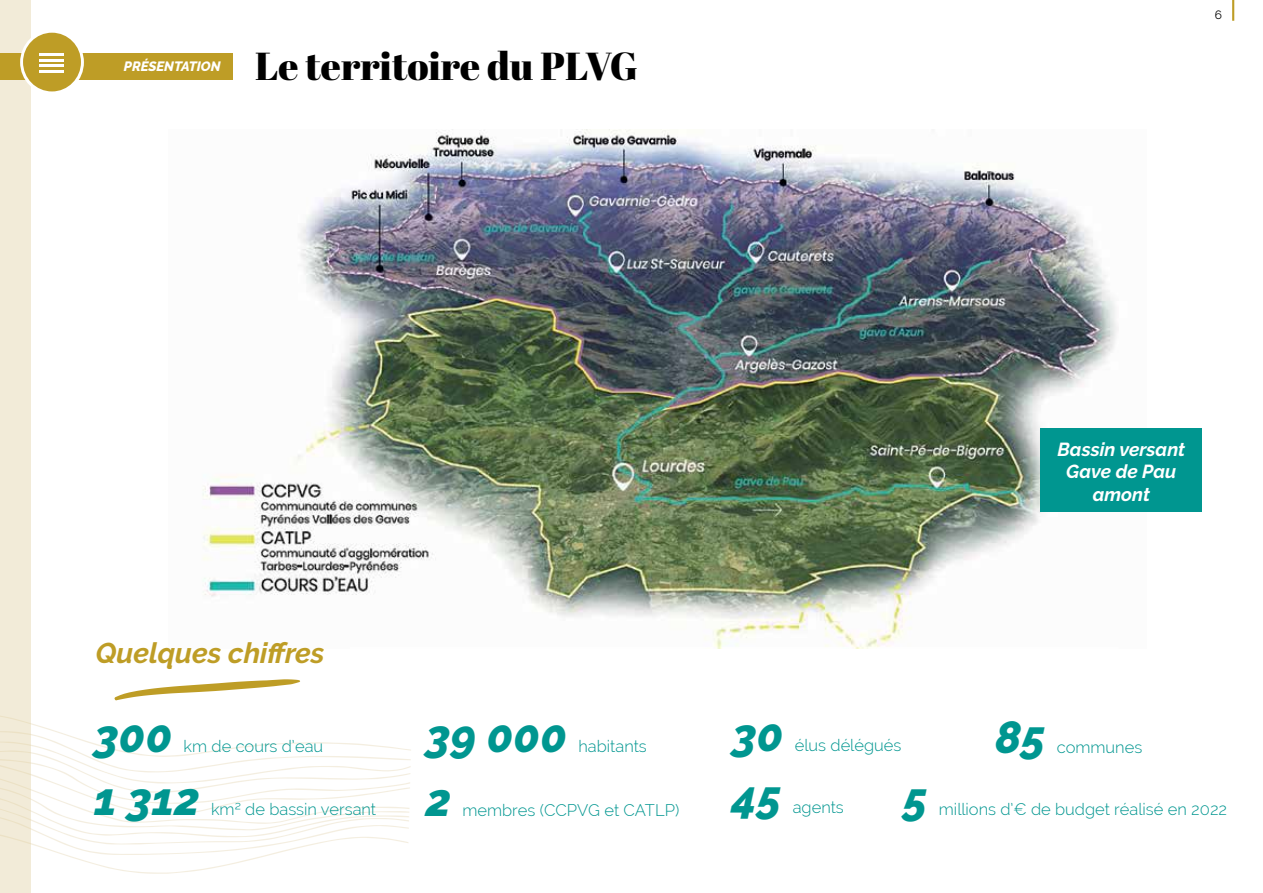
<style>
.page{position:relative;width:1263px;height:893px;background:#fff}
.page>*{position:absolute;margin:0;border:0;box-sizing:border-box;transform-origin:0 0}
.t1{font:italic 800 45px "Raleway";color:#009690}
.t2{font:39px "Abril Fatface";color:#000}
.t3{font:italic 700 28.5px "Raleway";color:#be9d26}
.t4{font:italic 700 18.75px/22.5px "Raleway";color:#fff;text-align:center}
.t5{font:300 16.5px "Raleway";color:#009690}
.t6{font:italic 800 13.5px "Raleway";color:#fff}
.t7{font:12px "Raleway";color:#000101}
</style>
<div class="page">
<hr style="left:1232px;top:0;width:2px;height:21px;background:#be9d26">
<svg style="left:31px;top:723px;width:380px;height:151px"></svg>
<img style="left:203px;top:130px;width:943px;height:518px">
<div style="left:0;top:0;width:31px;height:893px;background:#f2ebd8"></div>
<div style="left:0;top:53px;width:232px;height:26px;background:#be9d26"></div>
<svg style="left:20px;top:30px;width:64px;height:65px"></svg>
<div style="left:23px;top:33px;width:58px;height:58px;background:#be9d26;border-radius:50%"></div>
<hr style="left:39px;top:70px;width:25px;height:3px;background:#fff">
<hr style="left:39px;top:64px;width:25px;height:3px;background:#fff">
<hr style="left:39px;top:59px;width:25px;height:2px;background:#fff">
<hr style="left:39px;top:53px;width:25px;height:3px;background:#fff">
<div style="left:1040px;top:428px;width:162px;height:83px;background:#009690"></div>
<svg style="left:114px;top:679px;width:186px;height:21px"></svg>
<p class="t6" style="left:124px;top:59px;width:98px">PRÉSENTATION</p>
<h2 class="t2" style="left:255px;top:39px;width:384px">Le territoire du PLVG</h2>
<p class="t7" style="left:1215px;top:8px;width:9px">6</p>
<p class="t4" style="left:1057px;top:438px;width:129px">Bassin versant<br>Gave de Pau amont</p>
<h3 class="t3" style="left:96px;top:636px;width:230px">Quelques chiffres</h3>
<h1 class="t1" style="left:94px;top:710px;width:80px">300</h1>
<p class="t5" style="left:184px;top:737px;width:141px">km de cours d’eau</p>
<h1 class="t1" style="left:426px;top:710px;width:143px">39 000</h1>
<p class="t5" style="left:578px;top:736px;width:70px">habitants</p>
<h1 class="t1" style="left:732px;top:709px;width:53px">30</h1>
<p class="t5" style="left:795px;top:735px;width:108px">élus délégués</p>
<h1 class="t1" style="left:995px;top:711px;width:52px">85</h1>
<p class="t5" style="left:1057px;top:737px;width:87px">communes</p>
<h1 class="t1" style="left:94px;top:773px;width:107px">1 312</h1>
<p class="t5" style="left:211px;top:799px;width:167px">km² de bassin versant</p>
<h1 class="t1" style="left:426px;top:774px;width:27px">2</h1>
<p class="t5" style="left:462px;top:801px;width:218px">membres (CCPVG et CATLP)</p>
<h1 class="t1" style="left:732px;top:772px;width:51px">45</h1>
<p class="t5" style="left:793px;top:798px;width:53px">agents</p>
<h1 class="t1" style="left:903px;top:773px;width:26px">5</h1>
<p class="t5" style="left:939px;top:799px;width:290px">millions d’€ de budget réalisé en 2022</p>
</div>
